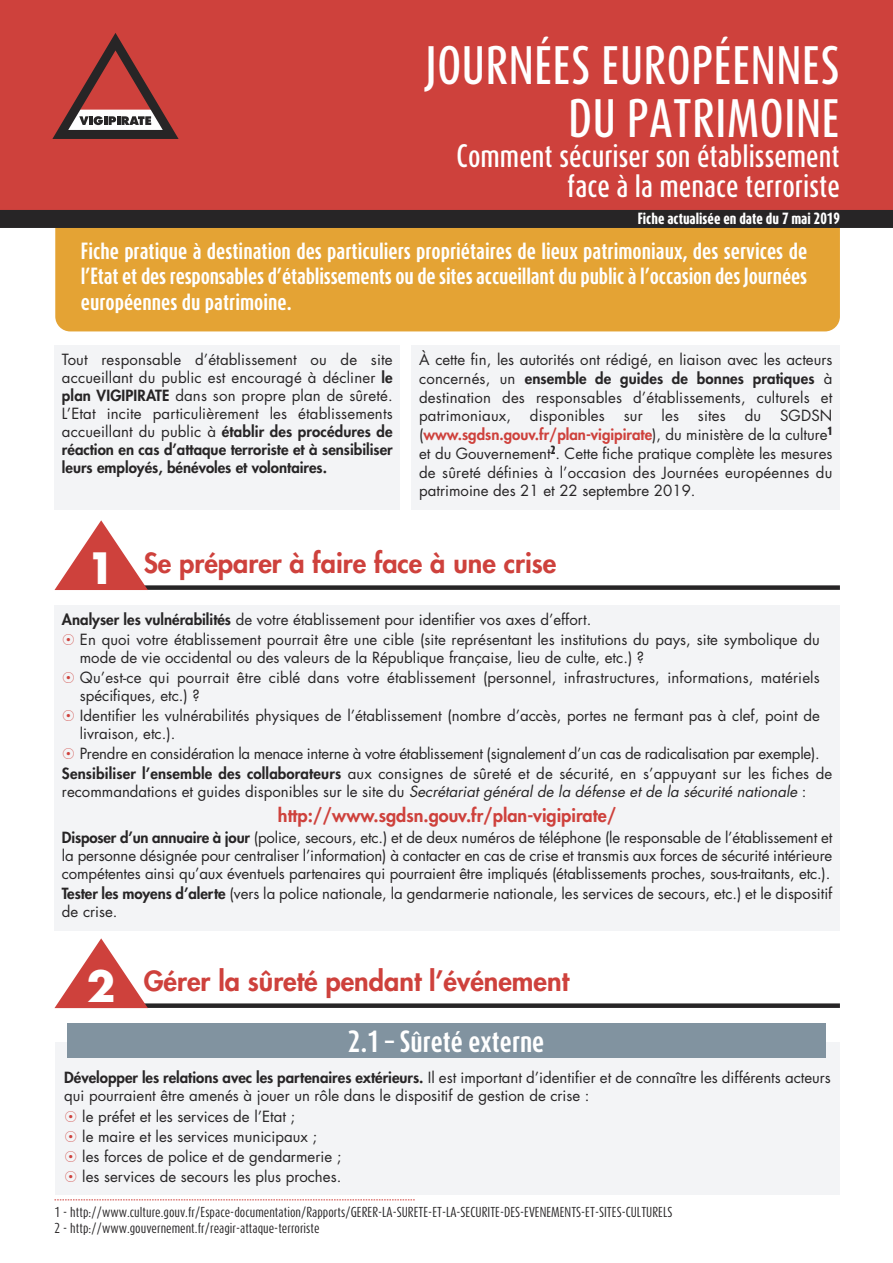
<style>
.page{position:relative;width:893px;height:1263px;background:#fff}
.page>*{position:absolute;margin:0;border:0;box-sizing:border-box;transform-origin:0 0}
.t1{font:500 45px/52.5px "Dax Compact";letter-spacing:.015em;color:#fff;text-align:right}
.t2{font:700 42px "Futura";color:#fff}
.t3{font:800 27px "Futura Std";color:#ce413c}
.t4{font:500 27px/30px "Dax Compact";color:#fff;text-align:right}
.t5{font:700 25.5px "Dax Compact";color:#fff}
.t6{font:700 19.5px/25.5px "Dax Compact";letter-spacing:-.005em;color:#fff;text-align:justify}
.t7{font:800 18px "Futura Std";color:#ce413c}
.t8{font:15px/18px "Futura Std";color:#272526}
.t9{font:italic 15px "Futura Std";color:#272526}
.t10{font:800 13.5px "Dax Compact";color:#fff}
.t11{font:12px/15.8px "Dax Compact";color:#272526}
.s1{font-weight:800}
.s2{font-weight:800;color:#ce413c}
.s3{font-style:normal}
.s4{font-family:"Futura";font-weight:700;font-size:42px;color:#fff}
</style>
<div class="page">
<div style="left:55px;top:200px;width:785px;height:131px;background:#e4a334;border-radius:15px"></div>
<div style="left:101px;top:1003px;width:739px;height:5px;background:#272526"></div>
<svg style="left:54px;top:938px;width:94px;height:70px"></svg>
<div style="left:101px;top:585px;width:739px;height:5px;background:#272526"></div>
<div style="left:54px;top:605px;width:786px;height:326px;background:#f3f4f6"></div>
<div style="left:54px;top:345px;width:346px;height:165px;background:#f3f4f6"></div>
<div style="left:412px;top:345px;width:428px;height:165px;background:#f3f4f6"></div>
<svg style="left:0;top:0;width:893px;height:228px;background:#bf3e3a"></svg>
<svg style="left:52px;top:33px;width:127px;height:106px;background:#a84b48"></svg>
<svg style="left:54px;top:520px;width:94px;height:70px"></svg>
<div style="left:55px;top:1042px;width:785px;height:152px;background:#f3f4f6"></div>
<div style="left:67px;top:1023px;width:758px;height:34px;background:#8193a0"></div>
<svg style="left:54px;top:1199px;width:361px;height:1px"></svg>
<h1 class="t1" style="left:425px;top:38px;width:416px">JOURNÉES EUROPÉENNES<br>DU PATRIMOINE</h1>
<h3 class="t4" style="left:456px;top:140px;width:385px">Comment sécuriser son établissement face à la menace terroriste</h3>
<p class="t10" style="left:638px;top:210px;width:204px">Fiche actualisée en date du 7 mai 2019</p>
<h3 class="t6" style="left:81px;top:238px;width:728px">Fiche pratique à destination des particuliers propriétaires de lieux patrimoniaux, des services de l’Etat et des responsables d’établissements ou de sites accueillant du public à l’occasion des Journées européennes du patrimoine.</h3>
<p class="t8" style="left:62px;top:352px;width:332px;text-align:justify">Tout responsable d’établissement ou de site accueillant du public est encouragé à décliner <span class="s1">le plan VIGIPIRATE</span> dans son propre plan de sûreté.<br>L’Etat incite particulièrement les établissements accueillant du public à <span class="s1">établir des procédures de réaction en cas d’attaque terroriste et à sensibiliser leurs employés, bénévoles et volontaires.</span></p>
<p class="t8" style="left:419px;top:352px;width:415px;line-height:18.8px;text-align:justify">À cette fin, les autorités ont rédigé, en liaison avec les acteurs concernés, un <span class="s1">ensemble de guides de bonnes pratiques</span> à destination des responsables d’établissements, culturels et patrimoniaux,</p>
<p class="t8" style="left:530px;top:408px;width:76px">disponibles</p>
<p class="t8" style="left:624px;top:408px;width:20px">sur</p>
<p class="t8" style="left:662px;top:408px;width:19px">les</p>
<p class="t8" style="left:698px;top:408px;width:29px">sites</p>
<p class="t8" style="left:745px;top:408px;width:18px">du</p>
<p class="t8" style="left:419px;top:408px;width:415px;line-height:18.8px;text-align:justify;text-indent:361px">SGDSN (<span class="s2">www.sgdsn.gouv.fr/plan-vigipirate</span>), du ministère de la culture<sup>1 </sup>et du Gouvernement<sup>2</sup>. Cette fiche pratique complète les mesures de sûreté définies à l’occasion des Journées européennes du patrimoine des 21 et 22 septembre 2019.</p>
<h3 class="t3" style="left:144px;top:550px;width:414px">Se préparer à faire face à une crise</h3>
<p class="t8" style="left:80px;top:610px;width:741px;line-height:20.1px;text-indent:-18px"><span class="s1">Analyser les vulnérabilités</span> de votre établissement pour identifier vos axes d’effort.<br>En quoi votre établissement pourrait être une cible (site représentant les institutions du pays, site symbolique du</p>
<p class="t8" style="left:80px;top:648px;width:741px;line-height:20.1px">mode de vie occidental ou des valeurs de la République française, lieu de culte, etc.) ?<br>Qu’est-ce qui pourrait être ciblé dans votre établissement (personnel, infrastructures, informations, matériels</p>
<p class="t8" style="left:80px;top:687px;width:741px;line-height:20.1px">spécifiques, etc.) ?<br>Identifier les vulnérabilités physiques de l’établissement (nombre d’accès, portes ne fermant pas à clef, point de</p>
<p class="t8" style="left:80px;top:726px;width:97px">livraison, etc.).</p>
<p class="t8" style="left:80px;top:746px;width:741px">Prendre en considération la menace interne à votre établissement (signalement d’un cas de radicalisation par exemple).</p>
<p class="t8" style="left:62px;top:766px;width:772px"><span class="s1">Sensibiliser l’ensemble des collaborateurs</span> aux consignes de sûreté et de sécurité, en s’appuyant sur les fiches de</p>
<p class="t9" style="left:62px;top:785px;width:746px"><span class="s3">recommandations et guides disponibles sur le site du</span> Secrétariat général de la défense et de la sécurité nationale <span class="s3">:</span></p>
<p class="t7" style="left:278px;top:806px;width:340px">http://www.sgdsn.gouv.fr/plan-vigipirate/</p>
<p class="t8" style="left:62px;top:830px;width:772px;text-align:justify"><span class="s1">Disposer d’un annuaire à jour</span> (police, secours, etc.) et de deux numéros de téléphone (le responsable de l’établissement et la personne désignée pour centraliser l’information) à contacter en cas de crise et transmis aux forces de sécurité intérieure compétentes ainsi qu’aux éventuels partenaires qui pourraient être impliqués (établissements proches, sous-traitants, etc.).</p>
<p class="t8" style="left:62px;top:886px;width:772px"><span class="s1">Tester les moyens d’alerte</span> (vers la police nationale, la gendarmerie nationale, les services de secours, etc.) et le dispositif de crise.</p>
<h2 class="t2" style="left:87px;top:537px;width:30px">1</h2>
<h3 class="t3" style="left:87px;top:968px;width:484px"><span class="s4">2</span> Gérer la sûreté pendant l’événement</h3>
<h3 class="t5" style="left:348px;top:1025px;width:198px">2.1 – Sûreté externe</h3>
<p class="t8" style="left:64px;top:1070px;width:768px"><span class="s1">Développer les relations avec les partenaires extérieurs.</span> Il est important d’identifier et de connaître les différents acteurs qui pourraient être amenés à jouer un rôle dans le dispositif de gestion de crise :</p>
<p class="t8" style="left:82px;top:1107px;width:261px;line-height:20.1px">le préfet et les services de l’Etat ;<br>le maire et les services municipaux ;<br>les forces de police et de gendarmerie ; les services de secours les plus proches.</p>
<p class="t11" style="left:54px;top:1204px;width:619px">1 - http://www.culture.gouv.fr/Espace-documentation/Rapports/GERER-LA-SURETE-ET-LA-SECURITE-DES-EVENEMENTS-ET-SITES-CULTURELS<br>2 - http://www.gouvernement.fr/reagir-attaque-terroriste</p>
</div>
